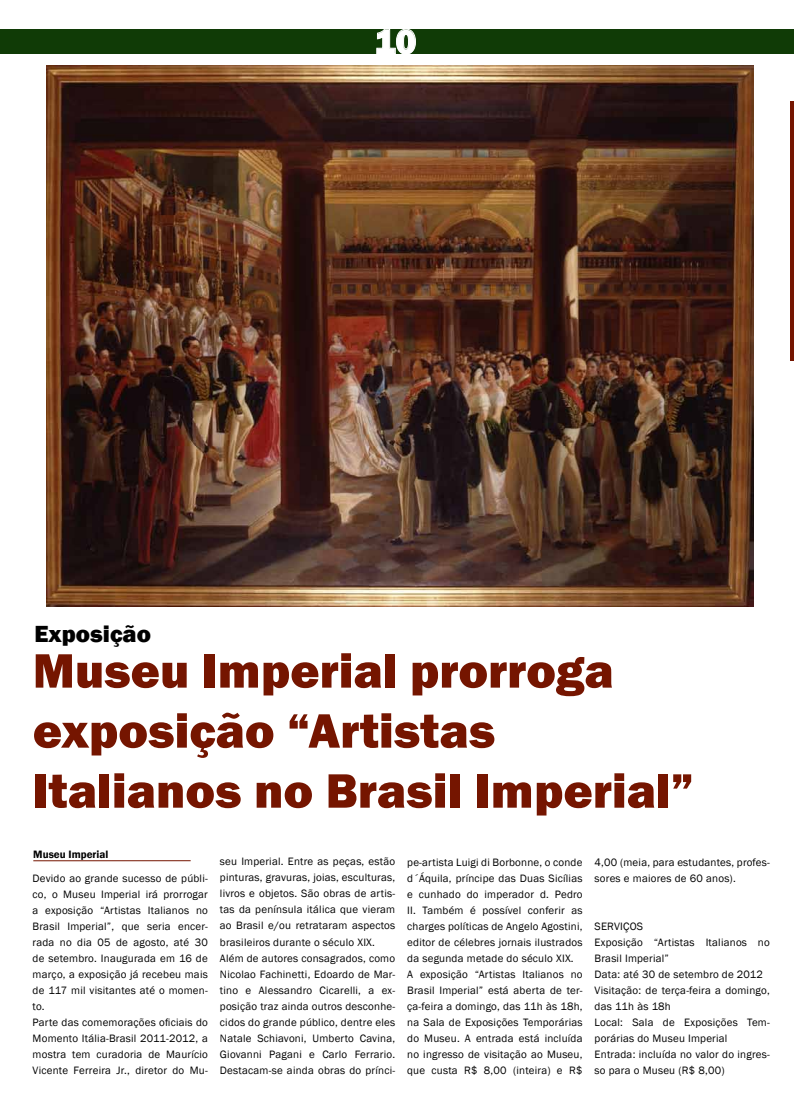
<style>
.page{position:relative;width:794px;height:1106px;background:#fff}
.page>*{position:absolute;margin:0;border:0;box-sizing:border-box;transform-origin:0 0}
.t1{font:800 50px/60px "Franklin Gothic";color:#751500}
.t2{font:800 36px "Franklin Gothic";color:#fff}
.t3{font:800 24px "Franklin Gothic";color:#000}
.t4{font:11px/16px "Franklin Gothic";letter-spacing:.02em;color:#000}
.t5{font:600 11px "Franklin Gothic";color:#000}
</style>
<div class="page">
<div style="left:0;top:29px;width:765px;height:25px;background:#103b06"></div>
<svg style="left:376px;top:29px;width:40px;height:25px"></svg>
<div style="left:745px;top:29px;width:49px;height:25px;background:#103b06"></div>
<img style="left:47px;top:66px;width:706px;height:540px">
<hr style="left:33px;top:860px;width:158px;height:1px;background:#751500">
<hr style="left:790px;top:101px;width:4px;height:259px;background:#751500">
<h2 class="t2" style="left:374px;top:18px;width:43px">10</h2>
<h3 class="t3" style="left:35px;top:618px;width:118px">Exposição</h3>
<h1 class="t1" style="left:33px;top:640px;width:662px">Museu Imperial prorroga exposição “Artistas<br>Italianos no Brasil Imperial”</h1>
<p class="t5" style="left:33px;top:847px;width:76px">Museu Imperial</p>
<p class="t4" style="left:33px;top:870px;width:177px">Devido ao grande sucesso de públi&shy;co, o Museu Imperial irá prorrogar a exposição “Artistas Italianos no<br>Brasil Imperial”, que seria encer&shy;rada no dia 05 de agosto, até 30 de setembro. Inaugurada em 16 de março, a exposição já recebeu mais de 117 mil visitantes até o momen&shy;to.<br>Parte das comemorações oficiais do<br>Momento Itália-Brasil 2011-2012, a mostra tem curadoria de Maurício<br>Vicente Ferreira Jr., diretor do Mu-</p>
<p class="t4" style="left:220px;top:854px;width:177px">seu Imperial. Entre as peças, estão pinturas, gravuras, joias, esculturas, livros e objetos. São obras de artis&shy;tas da península itálica que vieram ao Brasil e/ou retrataram aspectos brasileiros durante o século XIX.<br>Além de autores consagrados, como Nicolao Fachinetti, Edoardo de Mar&shy;tino e Alessandro Cicarelli, a ex&shy;posição traz ainda outros desconhe&shy;cidos do grande público, dentre eles Natale Schiavoni, Umberto Cavina, Giovanni Pagani e Carlo Ferrario.<br>Destacam-se ainda obras do prínci-</p>
<p class="t4" style="left:407px;top:854px;width:177px">pe-artista Luigi di Borbonne, o conde d´Áquila, príncipe das Duas Sicílias e cunhado do imperador d. Pedro II. Também é possível conferir as charges políticas de Angelo Agostini, editor de célebres jornais ilustrados da segunda metade do século XIX.<br>A exposição “Artistas Italianos no Brasil Imperial” está aberta de ter&shy;ça-feira a domingo, das 11h às 18h, na Sala de Exposições Temporárias do Museu. A entrada está incluída no ingresso de visitação ao Museu, que custa R$ 8,00 (inteira) e R$</p>
<p class="t4" style="left:594px;top:854px;width:177px">4,00 (meia, para estudantes, profes&shy;sores e maiores de 60 anos).</p>
<p class="t4" style="left:594px;top:918px;width:177px">SERVIÇOS<br>Exposição “Artistas Italianos no<br>Brasil Imperial”<br>Data: até 30 de setembro de 2012<br>Visitação: de terça-feira a domingo, das 11h às 18h<br>Local: Sala de Exposições Tem&shy;porárias do Museu Imperial<br>Entrada: incluída no valor do ingres&shy;so para o Museu (R$ 8,00)</p>
</div>
